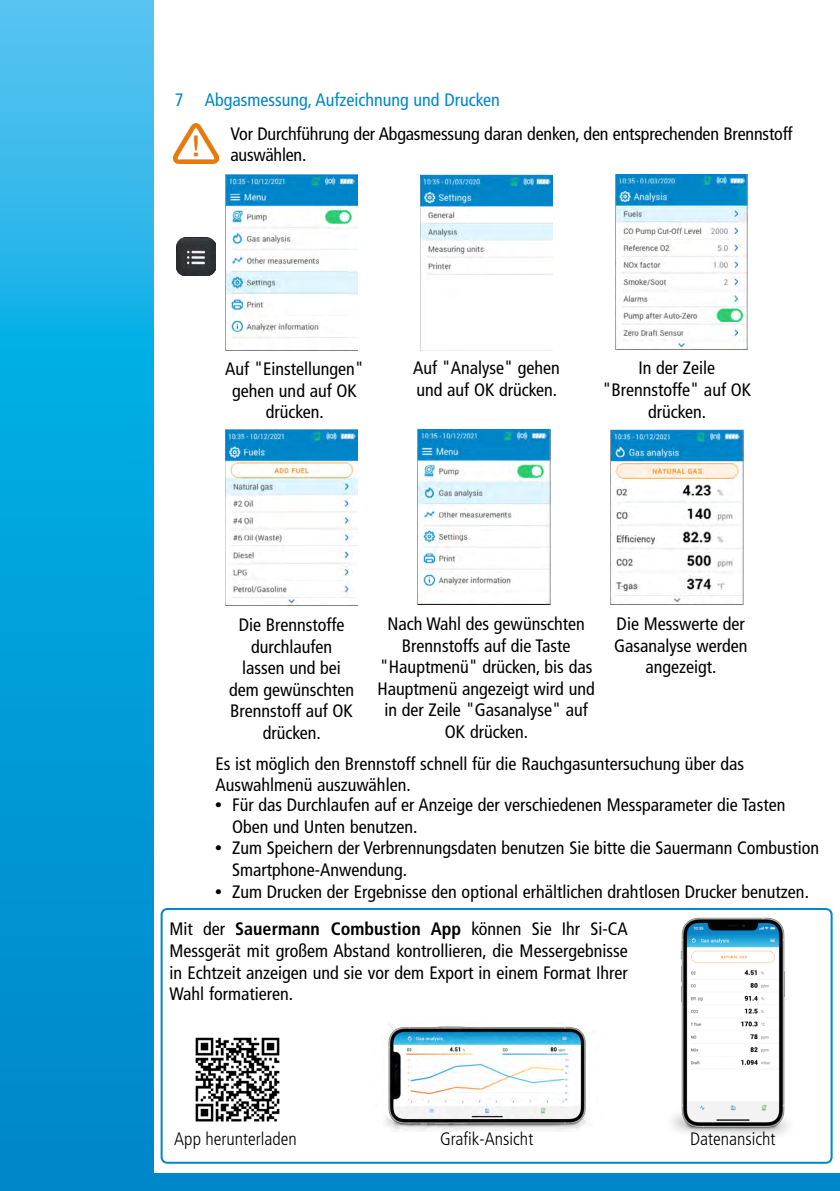
<style>
.page{position:relative;width:840px;height:1191px;background:#fff}
.page>*{position:absolute;margin:0;border:0;box-sizing:border-box;transform-origin:0 0}
.t1{font:condensed 18px/21.6px "Frutiger LT Std";color:#000}
.t2{font:300 condensed 18px "Frutiger LT Std";color:#000}
.t3{font:condensed 18px "Frutiger LT Std";color:#0086ca}
.s1{font-family:"Myriad Pro";font-stretch:normal;font-size:24px}
.s2{font-weight:700}
</style>
<div class="page">
<div style="left:0;top:1173px;width:839px;height:18px;background:#0086ca"></div>
<img style="left:173px;top:123px;width:45px;height:40px">
<img style="left:176px;top:238px;width:39px;height:38px">
<img style="left:225px;top:174px;width:133px;height:177px">
<img style="left:420px;top:174px;width:132px;height:177px">
<img style="left:615px;top:174px;width:132px;height:175px">
<img style="left:225px;top:429px;width:133px;height:176px">
<img style="left:417px;top:429px;width:133px;height:175px">
<img style="left:610px;top:429px;width:132px;height:176px">
<svg style="left:0;top:0;width:153px;height:1173px;background:#10a3dd"></svg>
<div style="left:160px;top:908px;width:672px;height:255px;border:2px solid #0086ca;border-radius:6px"></div>
<img style="left:195px;top:1037px;width:85px;height:85px">
<img style="left:385px;top:1023px;width:202px;height:108px">
<img style="left:662px;top:910px;width:141px;height:225px">
<p class="t3" style="left:175px;top:89px;width:326px">7 Abgasmessung, Aufzeichnung und Drucken</p>
<p class="t1" style="left:230px;top:123px;width:563px">Vor Durchführung der Abgasmessung daran denken, den entsprechenden Brennstoff auswählen.</p>
<p class="t1" style="left:225px;top:358px;width:140px;text-align:center">Auf "Einstellungen" gehen und auf OK drücken.</p>
<p class="t1" style="left:413px;top:357px;width:148px">Auf "Analyse" gehen und auf OK drücken.</p>
<p class="t1" style="left:602px;top:357px;width:150px;text-align:center">In der Zeile "Brennstoffe" auf OK drücken.</p>
<p class="t1" style="left:229px;top:614px;width:127px;text-align:center">Die Brennstoffe durchlaufen lassen und bei dem gewünschten<br>Brennstoff auf OK drücken.</p>
<p class="t1" style="left:377px;top:613px;width:218px;text-align:center">Nach Wahl des gewünschten<br>Brennstoffs auf die Taste "Hauptmenü" drücken, bis das<br>Hauptmenü angezeigt wird und in der Zeile "Gasanalyse" auf<br>OK drücken.</p>
<p class="t1" style="left:613px;top:613px;width:135px;text-align:center">Die Messwerte der<br>Gasanalyse werden angezeigt.</p>
<p class="t1" style="left:215px;top:752px;width:530px">Es ist möglich den Brennstoff schnell für die Rauchgasuntersuchung über das<br>Auswahlmenü auszuwählen.</p>
<p class="t1" style="left:232px;top:794px;width:554px;text-indent:-17px"><span class="s1">•</span> Für das Durchlaufen auf er Anzeige der verschiedenen Messparameter die Tasten<br>Oben und Unten benutzen.</p>
<p class="t1" style="left:232px;top:837px;width:588px;text-indent:-17px"><span class="s1">•</span> Zum Speichern der Verbrennungsdaten benutzen Sie bitte die Sauermann Combustion<br>Smartphone-Anwendung.</p>
<p class="t1" style="left:215px;top:880px;width:595px"><span class="s1">•</span> Zum Drucken der Ergebnisse den optional erhältlichen drahtlosen Drucker benutzen.</p>
<p class="t1" style="left:169px;top:918px;width:459px;text-align:justify">Mit der <span class="s2">Sauermann Combustion App</span> können Sie Ihr Si-CA Messgerät mit großem Abstand kontrollieren, die Messergebnisse in Echtzeit anzeigen und sie vor dem Export in einem Format Ihrer Wahl formatieren.</p>
<p class="t2" style="left:174px;top:1128px;width:124px">App herunterladen</p>
<p class="t2" style="left:440px;top:1128px;width:95px">Grafik-Ansicht</p>
<p class="t2" style="left:689px;top:1128px;width:87px">Datenansicht</p>
</div>
